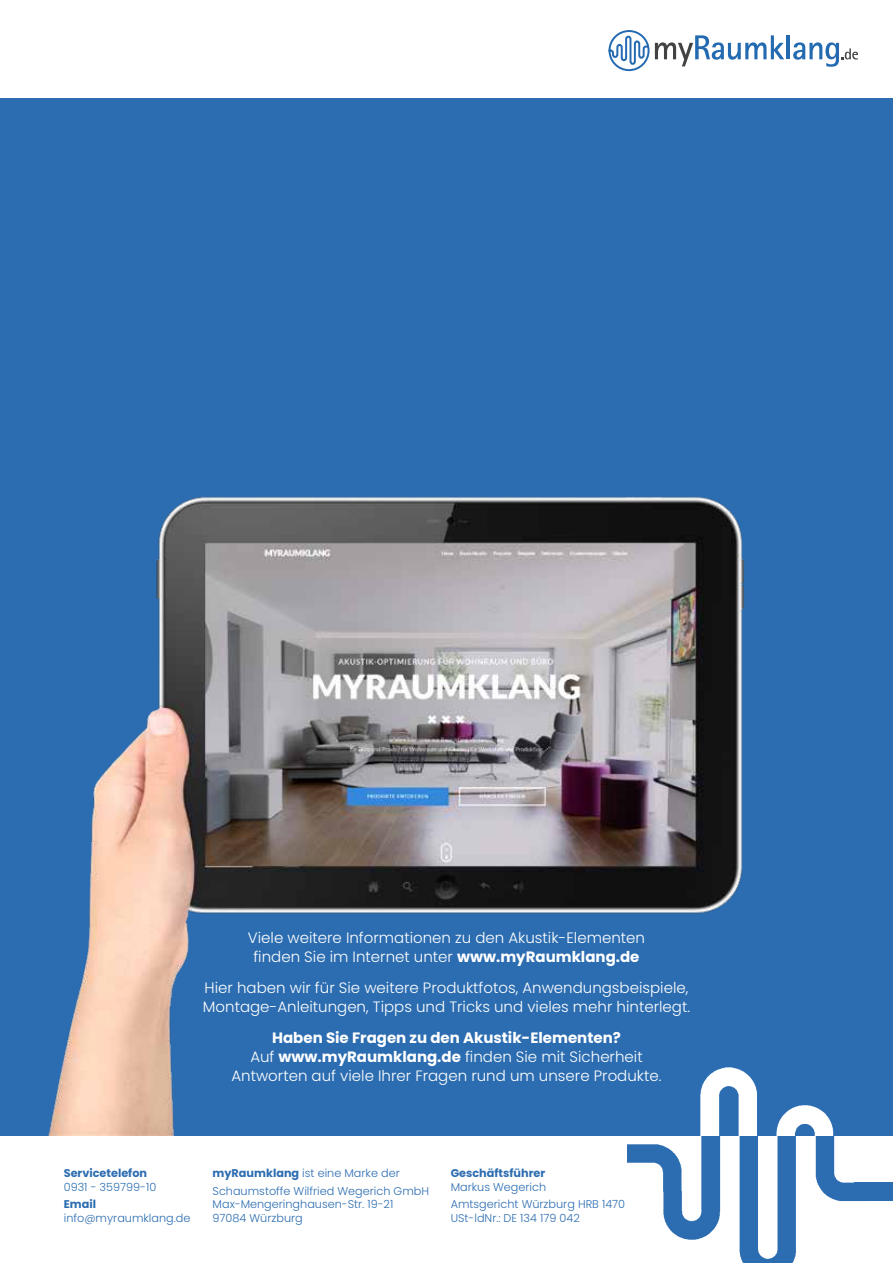
<style>
.page{position:relative;width:893px;height:1263px;background:#fff}
.page>*{position:absolute;margin:0;border:0;box-sizing:border-box;transform-origin:0 0}
.t1{font:300 15px/18.8px "Poppins";color:#fff;text-align:center}
.t2{font:300 11.25px/17.7px "Poppins";color:#2c6db1}
.t3{font:700 11.25px "Poppins";color:#2c6db1}
.s1{font-weight:700}
</style>
<div class="page">
<div style="left:0;top:98px;width:893px;height:1037px;background:#2c6db1"></div>
<img style="left:627px;top:1135px;width:243px;height:128px">
<div style="left:855px;top:1182px;width:38px;height:19px;background:#2c6db1"></div>
<img style="left:746px;top:1073px;width:88px;height:62px">
<img style="left:48px;top:496px;width:698px;height:639px">
<svg style="left:608px;top:30px;width:176px;height:42px"></svg>
<hr style="left:786px;top:35px;width:3px;height:24px;background:#246ab1">
<svg style="left:793px;top:42px;width:65px;height:25px"></svg>
<p class="t1" style="left:248px;top:928px;width:399px">Viele weitere Informationen zu den Akustik-Elementen finden Sie im Internet unter <span class="s1">www.myRaumklang.de</span></p>
<p class="t1" style="left:203px;top:978px;width:489px;text-align:left">Hier haben wir für Sie weitere Produktfotos, Anwendungsbeispiele,<br>Montage-Anleitungen, Tipps und Tricks und vieles mehr hinterlegt.</p>
<p class="t1" style="left:231px;top:1029px;width:432px"><span class="s1">Haben Sie Fragen zu den Akustik-Elementen?<br></span>Auf <span class="s1">www.myRaumklang.de</span> finden Sie mit Sicherheit<br>Antworten auf viele Ihrer Fragen rund um unsere Produkte.</p>
<p class="t3" style="left:64px;top:1166px;width:85px">Servicetelefon</p>
<p class="t2" style="left:64px;top:1178px;width:94px">0931 - 359799-10</p>
<p class="t3" style="left:64px;top:1198px;width:34px">Email</p>
<p class="t2" style="left:64px;top:1209px;width:128px">info@myraumklang.de</p>
<p class="t2" style="left:213px;top:1164px;width:218px"><span class="s1">myRaumklang</span> ist eine Marke der<br>Schaumstoffe Wilfried Wegerich GmbH</p>
<p class="t2" style="left:213px;top:1197px;width:182px;line-height:13.5px">Max-Mengeringhausen-Str. 19-21<br>97084 Würzburg</p>
<p class="t3" style="left:451px;top:1166px;width:96px">Geschäftsführer</p>
<p class="t2" style="left:451px;top:1178px;width:176px">Markus Wegerich<br>Amtsgericht Würzburg HRB 1470</p>
<p class="t2" style="left:451px;top:1209px;width:131px">USt-ldNr.: DE 134 179 042</p>
</div>
